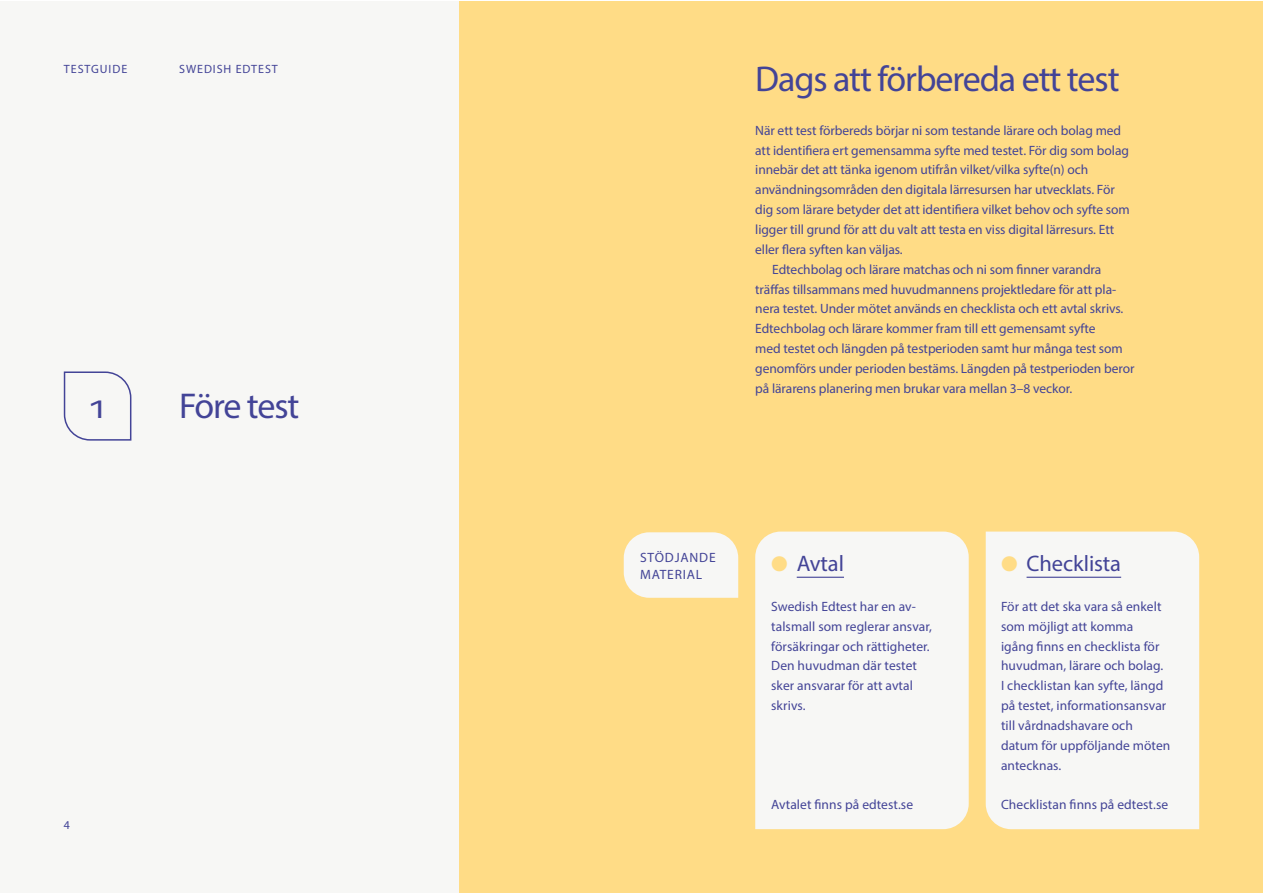
<style>
.page{position:relative;width:1263px;height:893px;background:#fff}
.page>*{position:absolute;margin:0;border:0;box-sizing:border-box;transform-origin:0 0}
.Kapitelrubrik{font:36px "Myriad Pro";letter-spacing:-.03em;color:#434497}
.t1{font:22.5px "Myriad Pro";letter-spacing:-.005em;color:#434497}
.Faktabrödtext{font:13.5px/19.8px "Myriad Pro";letter-spacing:.005em;color:#434497}
.Brödtext_med_indrag{font:13.5px/19.8px "Myriad Pro";letter-spacing:-.005em;color:#434497}
.Brödtext__första_sty{font:13.5px/19.8px "Myriad Pro";letter-spacing:-.005em;color:#434497}
.Rubrik___Stödjande_M{font:13.5px/16.5px "Myriad Pro";letter-spacing:.06em;color:#434497}
.t2{font:12px "Myriad Pro";letter-spacing:.08em;color:#434497}
.s1{color:#ffdc86}
</style>
<div class="page">
<div style="left:459px;top:1px;width:804px;height:892px;background:#ffdc86"></div>
<div style="left:0;top:1px;width:459px;height:892px;background:#f7f7f5"></div>
<svg style="left:63px;top:371px;width:69px;height:70px"></svg>
<div style="left:755px;top:532px;width:214px;height:297px;background:#f7f7f5"></div>
<div style="left:986px;top:532px;width:213px;height:297px;background:#f7f7f5"></div>
<hr style="left:797px;top:577px;width:47px;height:1px;background:#434497">
<hr style="left:1026px;top:577px;width:95px;height:1px;background:#434497">
<svg style="left:624px;top:532px;width:114px;height:66px;background:#f7f5ee"></svg>
<p class="t2" style="left:64px;top:61px;width:65px">TESTGUIDE</p>
<p class="t2" style="left:179px;top:61px;width:100px">SWEDISH EDTEST</p>
<h1 class="Kapitelrubrik" style="left:88px;top:384px;width:21px">1</h1>
<h1 class="Kapitelrubrik" style="left:179px;top:384px;width:122px">Före test</h1>
<p class="t2" style="left:64px;top:818px;width:8px">4</p>
<p class="Kapitelrubrik" style="left:755px;top:57px;width:366px">Dags att förbereda ett test</p>
<p class="Brödtext__första_sty" style="left:755px;top:120px;width:376px">När ett test förbereds börjar ni som testande lärare och bolag med att identifiera ert gemensamma syfte med testet. För dig som bolag innebär det att tänka igenom utifrån vilket/vilka syfte(n) och användningsområden den digitala lärresursen har utvecklats. För dig som lärare betyder det att identifiera vilket behov och syfte som ligger till grund för att du valt att testa en viss digital lärresurs. Ett eller flera syften kan väljas.</p>
<p class="Brödtext_med_indrag" style="left:755px;top:259px;width:381px;text-indent:17px">Edtechbolag och lärare matchas och ni som finner varandra träffas tillsammans med huvudmannens projektledare för att pla&shy;nera testet. Under mötet används en checklista och ett avtal skrivs.<br>Edtechbolag och lärare kommer fram till ett gemensamt syfte<br>med testet och längden på testperioden samt hur många test som genomförs under perioden bestäms. Längden på testperioden beror på lärarens planering men brukar vara mellan 3–8 veckor.</p>
<p class="Rubrik___Stödjande_M" style="left:640px;top:549px;width:77px">STÖDJANDE<br>MATERIAL</p>
<p class="t1" style="left:771px;top:550px;width:74px"><span class="s1">●</span> Avtal</p>
<p class="Faktabrödtext" style="left:771px;top:596px;width:162px">Swedish Edtest har en av&shy;talsmall som reglerar ansvar, försäkringar och rättigheter.<br>Den huvudman där testet sker ansvarar för att avtal skrivs.</p>
<p class="t1" style="left:1001px;top:550px;width:122px"><span class="s1">●</span> Checklista</p>
<p class="Faktabrödtext" style="left:1001px;top:596px;width:171px">För att det ska vara så enkelt som möjligt att komma<br>igång finns en checklista för huvudman, lärare och bolag.<br>I checklistan kan syfte, längd på testet, informationsansvar till vårdnadshavare och datum för uppföljande möten antecknas.</p>
<p class="Faktabrödtext" style="left:771px;top:795px;width:143px">Avtalet finns på edtest.se</p>
<p class="Faktabrödtext" style="left:1001px;top:795px;width:169px">Checklistan finns på edtest.se</p>
</div>
